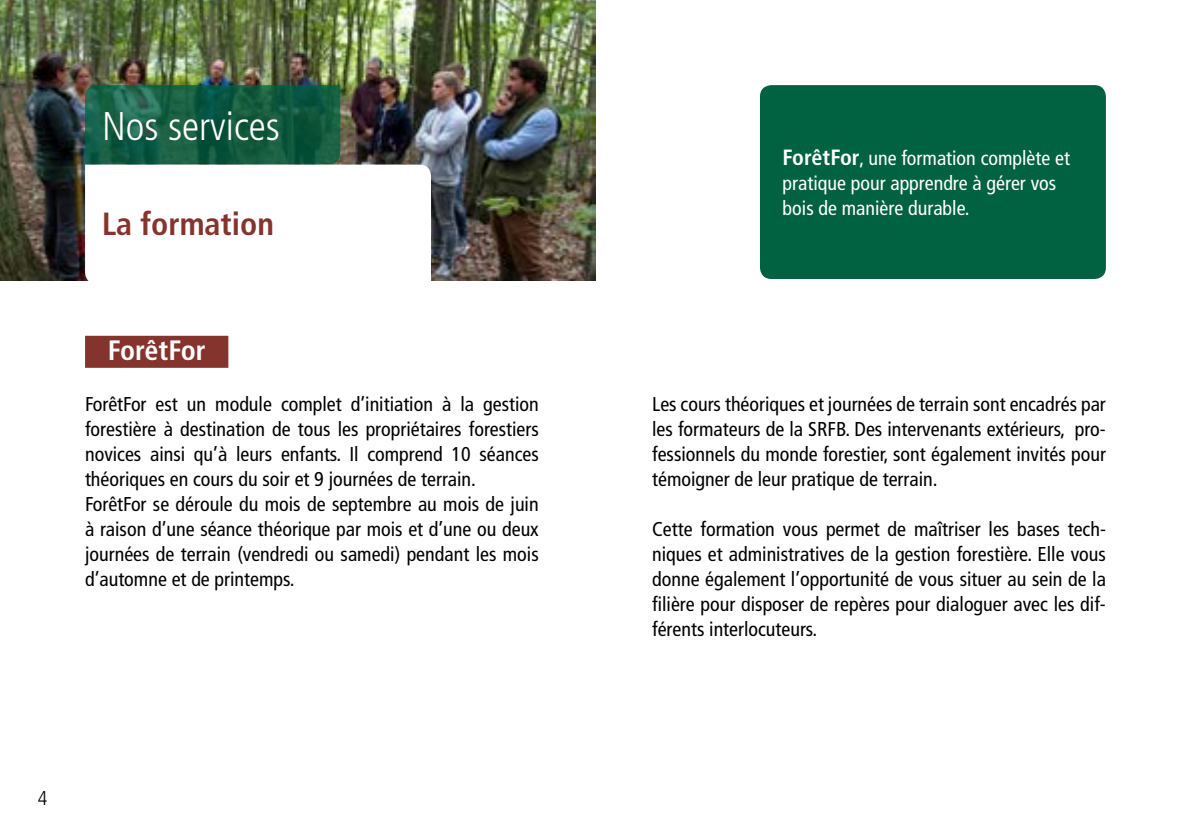
<style>
.page{position:relative;width:1191px;height:840px;background:#fff}
.page>*{position:absolute;margin:0;border:0;box-sizing:border-box;transform-origin:0 0}
.t1{font:300 condensed 40px "Frutiger LT Std";color:#fff}
.t2{font:700 condensed 32px "Frutiger LT Std";color:#85332d}
.t3{font:700 condensed 28px "Frutiger LT Std";color:#fff}
.t4{font:condensed 20px/25px "Frutiger LT Std";color:#000;text-align:justify}
.t5{font:condensed 20px/25px "Frutiger LT Std";color:#fff}
.t6{font:300 condensed 20px "Frutiger LT Std";color:#000}
.s1{font-weight:700;font-size:22px}
</style>
<div class="page">
<img style="left:0;top:0;width:595px;height:280px">
<div style="left:85px;top:335px;width:143px;height:32px;background:#85332d"></div>
<div style="left:760px;top:85px;width:346px;height:194px;background:#006241;border-radius:11px"></div>
<svg style="left:85px;top:85px;width:255px;height:79px;background:#145c42"></svg>
<svg style="left:85px;top:164px;width:346px;height:117px"></svg>
<h1 class="t1" style="left:102px;top:103px;width:179px">Nos services</h1>
<h2 class="t2" style="left:102px;top:205px;width:173px">La formation</h2>
<p class="t5" style="left:782px;top:146px;width:289px"><span class="s1">ForêtFor</span>, une formation complète et pratique pour apprendre à gérer vos bois de manière durable.</p>
<h3 class="t3" style="left:108px;top:334px;width:99px">ForêtFor</h3>
<p class="t4" style="left:85px;top:391px;width:455px;text-align:left">ForêtFor est un module complet d’initiation à la gestion forestière à destination de tous les propriétaires forestiers novices ainsi qu’à leurs enfants. Il comprend 10 séances théoriques en cours du soir et 9 journées de terrain.<br>ForêtFor se déroule du mois de septembre au mois de juin à raison d’une séance théorique par mois et d’une ou deux journées de terrain (vendredi ou samedi) pendant les mois d’automne et de printemps.</p>
<p class="t4" style="left:652px;top:391px;width:455px">Les cours théoriques et journées de terrain sont encadrés par les formateurs de la SRFB. Des intervenants extérieurs, pro&shy;fessionnels du monde forestier, sont également invités pour témoigner de leur pratique de terrain.</p>
<p class="t4" style="left:652px;top:516px;width:455px">Cette formation vous permet de maîtriser les bases tech&shy;niques et administratives de la gestion forestière. Elle vous donne également l’opportunité de vous situer au sein de la filière pour disposer de repères pour dialoguer avec les dif&shy;férents interlocuteurs.</p>
<p class="t6" style="left:38px;top:786px;width:11px">4</p>
</div>
